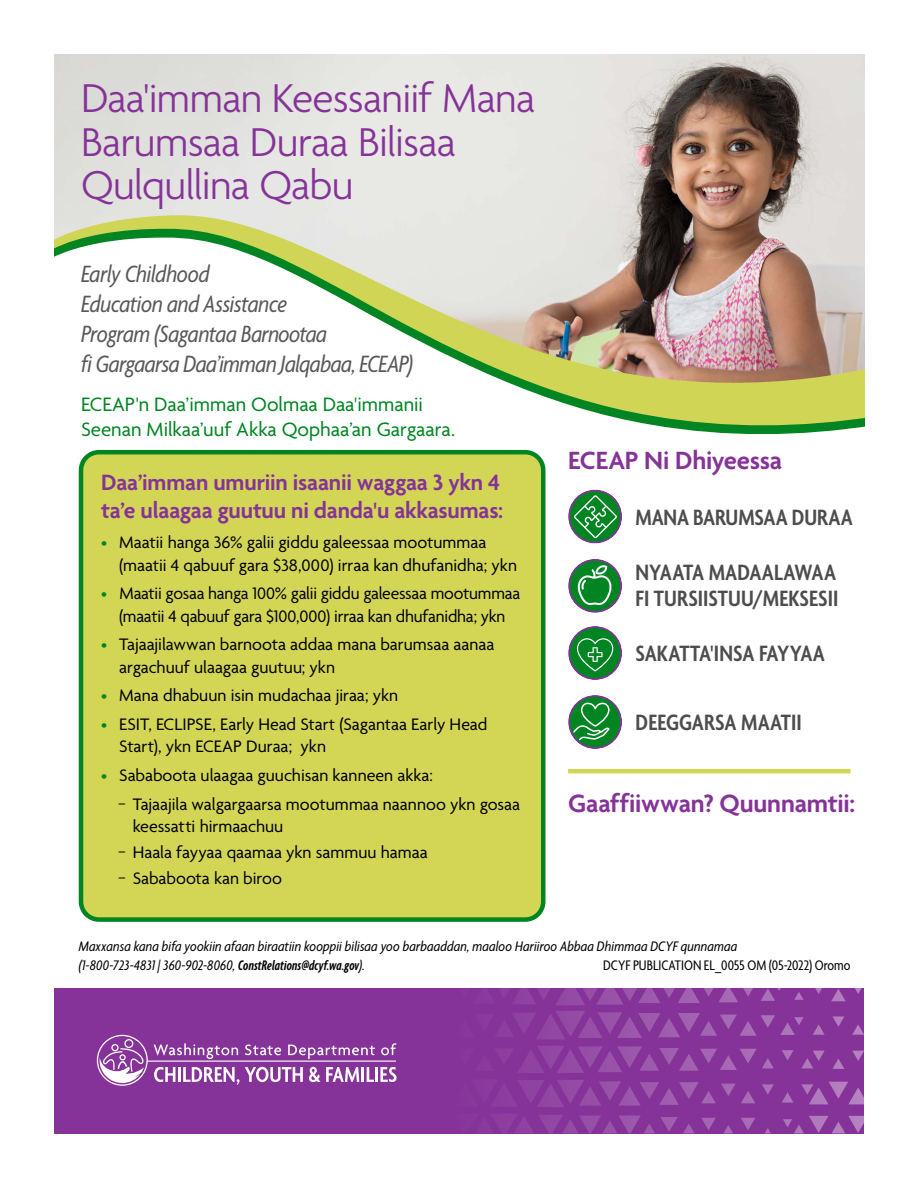
<style>
.page{position:relative;width:918px;height:1188px;background:#fff}
.page>*{position:absolute;margin:0;border:0;box-sizing:border-box;transform-origin:0 0}
.t1{font:300 43.5px/43.5px "Agenda";letter-spacing:-.015em;color:#863399}
.t2{font:600 27px "Agenda";letter-spacing:-.01em;color:#863399}
.t3{font:italic condensed 25.5px/30px "Agenda";letter-spacing:-.015em;color:#58595b}
.t4{font:600 condensed 24px/25.5px "Agenda";color:#4d4d4f}
.t5{font:600 24px/28.5px "Agenda";letter-spacing:-.005em;color:#863399}
.t6{font:21px/25.2px "Agenda";color:#008522}
.t7{font:18px/22.5px "Agenda";color:#000}
.t8{font:italic condensed 15px/19.5px "Agenda";letter-spacing:.01em;color:#000}
.t9{font:condensed 15px "Agenda";color:#000}
.s1{font-size:16.5px;color:#008522}
.s2{font-size:14.4px}
.s3{font-family:"Agenda Semibold Extra Cond";font-stretch:normal}
</style>
<div class="page">
<div style="left:54px;top:988px;width:810px;height:145px;background:#863399"></div>
<svg style="left:661px;top:1117px;width:33px;height:16px"></svg>
<svg style="left:782px;top:1092px;width:12px;height:11px"></svg>
<svg style="left:782px;top:1050px;width:12px;height:10px"></svg>
<svg style="left:762px;top:1084px;width:12px;height:11px"></svg>
<svg style="left:765px;top:1128px;width:6px;height:5px"></svg>
<svg style="left:741px;top:1118px;width:14px;height:12px"></svg>
<svg style="left:724px;top:1125px;width:9px;height:8px"></svg>
<svg style="left:701px;top:1118px;width:15px;height:12px"></svg>
<svg style="left:504px;top:1046px;width:270px;height:27px"></svg>
<svg style="left:504px;top:988px;width:249px;height:17px"></svg>
<svg style="left:504px;top:1114px;width:151px;height:19px"></svg>
<svg style="left:504px;top:1080px;width:251px;height:27px"></svg>
<svg style="left:783px;top:1116px;width:81px;height:17px"></svg>
<svg style="left:801px;top:1082px;width:63px;height:22px"></svg>
<svg style="left:802px;top:1051px;width:22px;height:17px"></svg>
<svg style="left:852px;top:1024px;width:12px;height:11px"></svg>
<svg style="left:832px;top:1059px;width:12px;height:10px"></svg>
<svg style="left:832px;top:1016px;width:12px;height:11px"></svg>
<svg style="left:852px;top:1051px;width:12px;height:10px"></svg>
<svg style="left:813px;top:1024px;width:12px;height:11px"></svg>
<svg style="left:794px;top:992px;width:10px;height:8px"></svg>
<svg style="left:761px;top:988px;width:20px;height:13px"></svg>
<svg style="left:504px;top:1011px;width:300px;height:29px"></svg>
<svg style="left:815px;top:988px;width:7px;height:6px"></svg>
<svg style="left:831px;top:989px;width:15px;height:12px"></svg>
<svg style="left:855px;top:988px;width:7px;height:6px"></svg>
<svg style="left:154px;top:1067px;width:21px;height:15px"></svg>
<hr style="left:178px;top:1067px;width:3px;height:15px;background:#fff">
<svg style="left:183px;top:1067px;width:120px;height:18px"></svg>
<svg style="left:309px;top:1067px;width:50px;height:15px"></svg>
<hr style="left:361px;top:1067px;width:3px;height:15px;background:#fff">
<svg style="left:367px;top:1067px;width:7px;height:15px"></svg>
<hr style="left:375px;top:1067px;width:3px;height:15px;background:#fff">
<svg style="left:380px;top:1067px;width:17px;height:15px"></svg>
<hr style="left:147px;top:1061px;width:249px;height:1px;background:#fff">
<svg style="left:154px;top:1043px;width:84px;height:16px"></svg>
<svg style="left:245px;top:1044px;width:36px;height:11px"></svg>
<svg style="left:288px;top:1045px;width:87px;height:14px"></svg>
<svg style="left:381px;top:1043px;width:15px;height:12px"></svg>
<div style="left:97px;top:1035px;width:51px;height:51px;border:1px solid #fff;border-radius:50%"></div>
<div style="left:124px;top:1039px;width:9px;height:9px;border:1px solid #fff;border-radius:50%"></div>
<div style="left:111px;top:1044px;width:8px;height:7px;border:1px solid #fff;border-radius:50%"></div>
<svg style="left:100px;top:1047px;width:46px;height:36px"></svg>
<img style="left:54px;top:54px;width:811px;height:161px">
<hr style="left:568px;top:769px;width:283px;height:4px;background:#d3d655">
<svg style="left:54px;top:215px;width:811px;height:214px"></svg>
<div style="left:81px;top:452px;width:462px;height:468px;background:#d3d655;border-radius:18px"></div>
<div style="left:79px;top:450px;width:466px;height:472px;border:4px solid #008522;border-radius:18px"></div>
<svg style="left:568px;top:490px;width:54px;height:54px"></svg>
<svg style="left:568px;top:559px;width:54px;height:54px"></svg>
<svg style="left:568px;top:626px;width:54px;height:54px"></svg>
<svg style="left:568px;top:695px;width:54px;height:54px"></svg>
<h1 class="t1" style="left:81px;top:79px;width:456px">Daa'imman Keessaniif Mana<br>Barumsaa Duraa Bilisaa<br>Qulqullina Qabu</h1>
<h3 class="t3" style="left:81px;top:258px;width:334px">Early Childhood<br>Education and Assistance<br>Program (Sagantaa Barnootaa<br>fi Gargaarsa Daa’imman Jalqabaa, ECEAP)</h3>
<p class="t6" style="left:81px;top:393px;width:376px">ECEAP'n Daa’imman Oolmaa Daa'immanii<br>Seenan Milkaa’uuf Akka Qophaa’an Gargaara.</p>
<h3 class="t5" style="left:101px;top:469px;width:404px">Daa’imman umuriin isaanii waggaa 3 ykn 4 ta’e ulaagaa guutuu ni danda'u akkasumas:</h3>
<p class="t7" style="left:119px;top:532px;width:399px;text-indent:-18px"><span class="s1">•</span> Maatii hanga 36% galii giddu galeessaa mootummaa (maatii 4 qabuuf gara $38,000) irraa kan dhufanidha; ykn</p>
<p class="t7" style="left:101px;top:583px;width:421px;text-align:center"><span class="s1">•</span> Maatii gosaa hanga 100% galii giddu galeessaa mootummaa (maatii 4 qabuuf gara $100,000) irraa kan dhufanidha; ykn</p>
<p class="t7" style="left:119px;top:634px;width:377px;text-indent:-18px"><span class="s1">•</span> Tajaajilawwan barnoota addaa mana barumsaa aanaa argachuuf ulaagaa guutuu; ykn</p>
<p class="t7" style="left:101px;top:685px;width:298px"><span class="s1">•</span> Mana dhabuun isin mudachaa jiraa; ykn</p>
<p class="t7" style="left:119px;top:714px;width:370px;text-indent:-18px"><span class="s1">•</span> ESIT, ECLIPSE, Early Head Start (Sagantaa Early Head<br>Start), ykn ECEAP Duraa; ykn</p>
<p class="t7" style="left:101px;top:765px;width:333px"><span class="s1">•</span> Sababoota ulaagaa guuchisan kanneen akka:</p>
<p class="t7" style="left:133px;top:794px;width:389px;text-indent:-15px"><span class="s2">-</span> Tajaajila walgargaarsa mootummaa naannoo ykn gosaa keessatti hirmaachuu</p>
<p class="t7" style="left:118px;top:842px;width:311px"><span class="s2">-</span> Haala fayyaa qaamaa ykn sammuu hamaa</p>
<p class="t7" style="left:118px;top:868px;width:166px"><span class="s2">-</span> Sababoota kan biroo</p>
<h2 class="t2" style="left:568px;top:446px;width:216px">ECEAP Ni Dhiyeessa</h2>
<h3 class="t4" style="left:635px;top:506px;width:219px">MANA BARUMSAA DURAA</h3>
<h3 class="t4" style="left:636px;top:561px;width:204px">NYAATA MADAALAWAA<br>FI TURSIISTUU/MEKSESII</h3>
<h3 class="t4" style="left:636px;top:642px;width:191px">SAKATTA'INSA FAYYAA</h3>
<h3 class="t4" style="left:636px;top:711px;width:168px">DEEGGARSA MAATII</h3>
<h2 class="t2" style="left:568px;top:789px;width:288px">Gaaffiiwwan? Quunnamtii:</h2>
<p class="t8" style="left:79px;top:936px;width:660px">Maxxansa kana bifa yookiin afaan biraatiin kooppii bilisaa yoo barbaaddan, maaloo Hariiroo Abbaa Dhimmaa DCYF qunnamaa (1-800-723-4831 | 360-902-8060, <span class="s3">ConstRelations@dcyf.wa.gov</span>).</p>
<p class="t9" style="left:603px;top:957px;width:249px">DCYF PUBLICATION EL_0055 OM (05-2022) Oromo</p>
</div>
